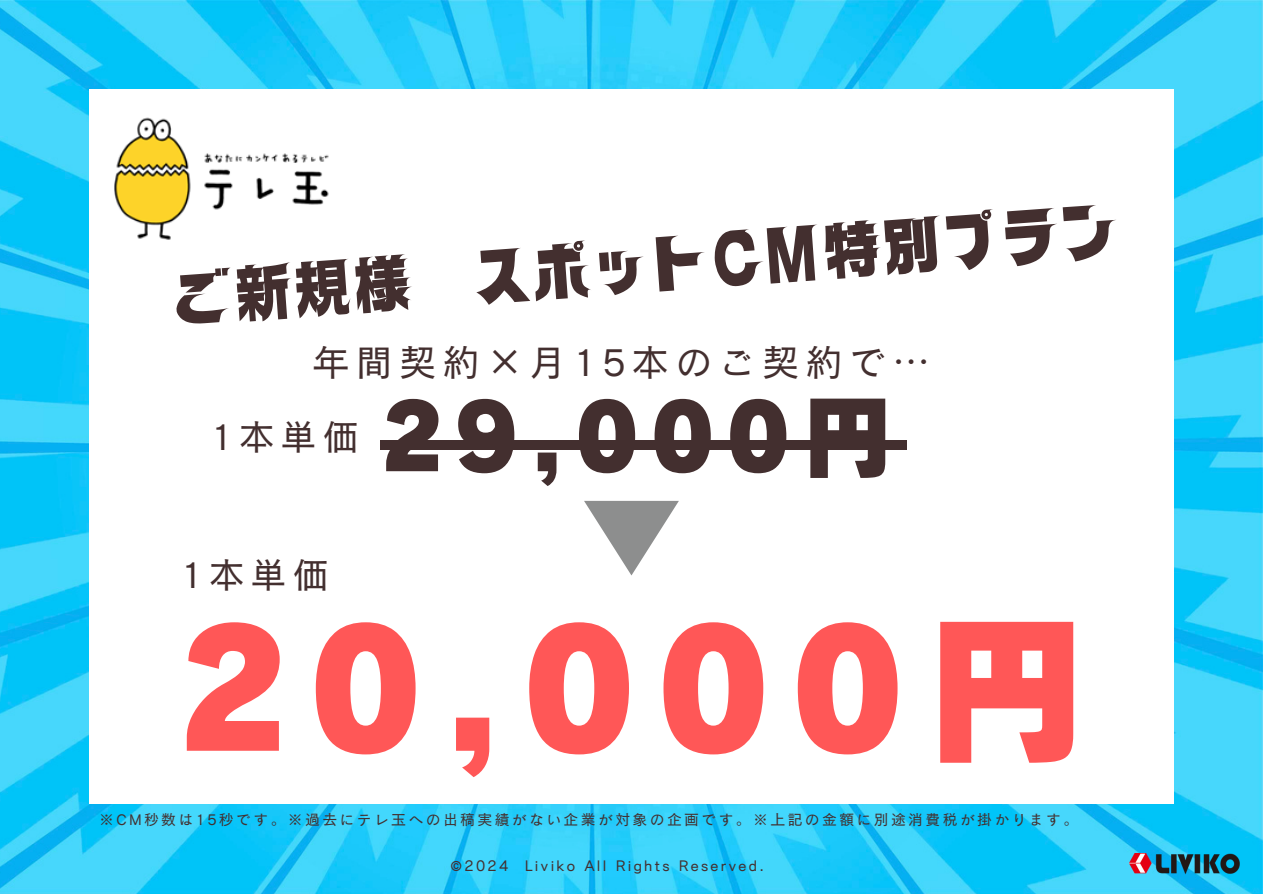
<style>
.page{position:relative;width:1263px;height:894px;background:#fff}
.page>*{position:absolute;margin:0;border:0;box-sizing:border-box;transform-origin:0 0}
.t1{font:159.9px "Canva Rodin Cattleya Pro UB";letter-spacing:.15em;color:#ff5757}
.t2{font:90px "Canva Rodin Cattleya Pro UB";letter-spacing:.15em;color:#432f2f}
.t3{font:60px "CHI Speedy Right full 211128";color:#432f2f}
.t4{font:37.5px "Canva Cezanne Pro N M";letter-spacing:.16em;color:#432f2f}
.t5{font:36px "Canva Cezanne Pro N M";letter-spacing:.16em;color:#432f2f}
.t6{font:14.85px "Canva Cezanne Pro N M";letter-spacing:.16em;color:#432f2f}
</style>
<div class="page">
<img style="left:0;top:0;width:1263px;height:893px">
<div style="left:89px;top:89px;width:1085px;height:715px;background:#fff"></div>
<img style="left:114px;top:117px;width:215px;height:123px">
<img style="left:1129px;top:853px;width:111px;height:21px">
<svg style="left:584px;top:500px;width:95px;height:75px"></svg>
<div style="left:380px;top:440px;width:526px;height:9px;background:#432f2f"></div>
<p class="t3" style="left:169px;top:268px;width:953px;rotate:-4deg">ご新規様 スポットCM特別プラン</p>
<p class="t4" style="left:312px;top:342px;width:619px">年間契約×月 15本のご契約で…</p>
<p class="t5" style="left:211px;top:418px;width:149px">1本単価</p>
<p class="t5" style="left:181px;top:556px;width:149px">1本単価</p>
<p class="t2" style="left:380px;top:392px;width:514px">29,000円</p>
<p class="t1" style="left:176px;top:609px;width:912px">20,000円</p>
<p class="t6" style="left:99px;top:811px;width:980px">※CM秒数は15秒です。※過去にテレ玉への出稿実績がない企業が対象の企画です。※上記の金額に別途消費税が掛かります。</p>
<p class="t6" style="left:450px;top:858px;width:315px">©2024 Liviko All Rights Reserved.</p>
</div>
